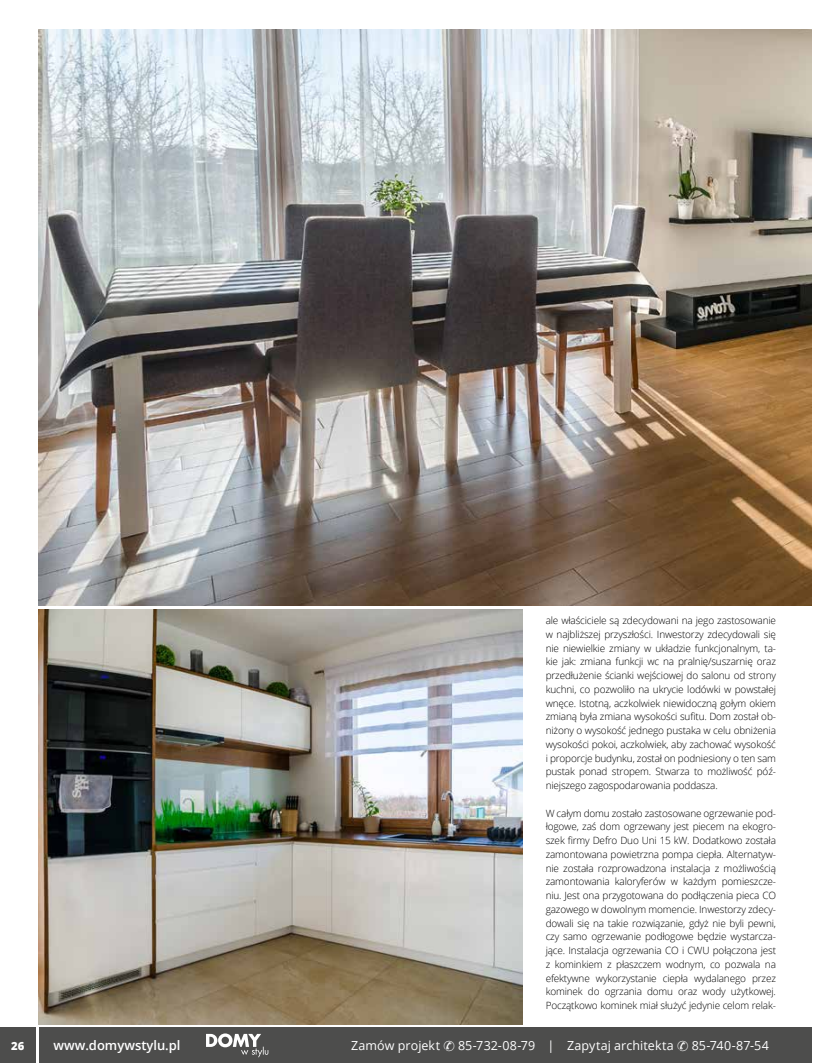
<style>
.page{position:relative;width:815px;height:1063px;background:#fff}
.page>*{position:absolute;margin:0;border:0;box-sizing:border-box;transform-origin:0 0}
.t1{font:600 13px "Open Sans";color:#fff}
.t2{font:12.5px "Open Sans";letter-spacing:.005em;color:#fff}
.t3{font:800 11.25px "Open Sans";color:#fff}
.t4{font:300 10px/13.8px "Open Sans";letter-spacing:-.015em;color:#000;text-align:justify}
.s1{font-family:"Zapf Din Itc L";font-size:14.5px}
</style>
<div class="page">
<div style="left:0;top:1028px;width:35px;height:35px;background:#4d4d4c"></div>
<div style="left:39px;top:1028px;width:772px;height:35px;background:#4d4d4c"></div>
<img style="left:39px;top:29px;width:772px;height:577px">
<svg style="left:206px;top:1033px;width:62px;height:24px"></svg>
<img style="left:39px;top:609px;width:484px;height:415px">
<p class="t4" style="left:546px;top:613px;width:232px">ale właściciele są zdecydowani na jego zastosowanie w najbliższej przyszłości. Inwestorzy zdecydowali się nie niewielkie zmiany w układzie funkcjonalnym, ta&shy;kie jak: zmiana funkcji wc na pralnię/suszarnię oraz przedłużenie ścianki wejściowej do salonu od strony kuchni, co pozwoliło na ukrycie lodówki w powstałej wnęce. Istotną, aczkolwiek niewidoczną gołym okiem zmianą była zmiana wysokości sufitu. Dom został ob&shy;niżony o wysokość jednego pustaka w celu obniżenia wysokości pokoi, aczkolwiek, aby zachować wysokość i proporcje budynku, został on podniesiony o ten sam pustak ponad stropem. Stwarza to możliwość póź&shy;niejszego zagospodarowania poddasza.</p>
<p class="t4" style="left:546px;top:806px;width:232px">W całym domu zostało zastosowane ogrzewanie pod&shy;łogowe, zaś dom ogrzewany jest piecem na ekogro&shy;szek firmy Defro Duo Uni 15 kW. Dodatkowo została zamontowana powietrzna pompa ciepła. Alternatyw&shy;nie została rozprowadzona instalacja z możliwością zamontowania kaloryferów w każdym pomieszcze&shy;niu. Jest ona przygotowana do podłączenia pieca CO gazowego w dowolnym momencie. Inwestorzy zdecy&shy;dowali się na takie rozwiązanie, gdyż nie byli pewni, czy samo ogrzewanie podłogowe będzie wystarcza&shy;jące. Instalacja ogrzewania CO i CWU połączona jest z kominkiem z płaszczem wodnym, co pozwala na efektywne wykorzystanie ciepła wydalanego przez kominek do ogrzania domu oraz wody użytkowej.<br>Początkowo kominek miał służyć jedynie celom relak-</p>
<p class="t3" style="left:11px;top:1037px;width:15px">26</p>
<h1 class="t1" style="left:54px;top:1037px;width:129px">www.domywstylu.pl</h1>
<p class="t2" style="left:351px;top:1037px;width:419px">Zamów projekt <span class="s1">&amp;</span> 85-732-08-79 | Zapytaj architekta <span class="s1">&amp;</span> 85-740-87-54</p>
</div>
